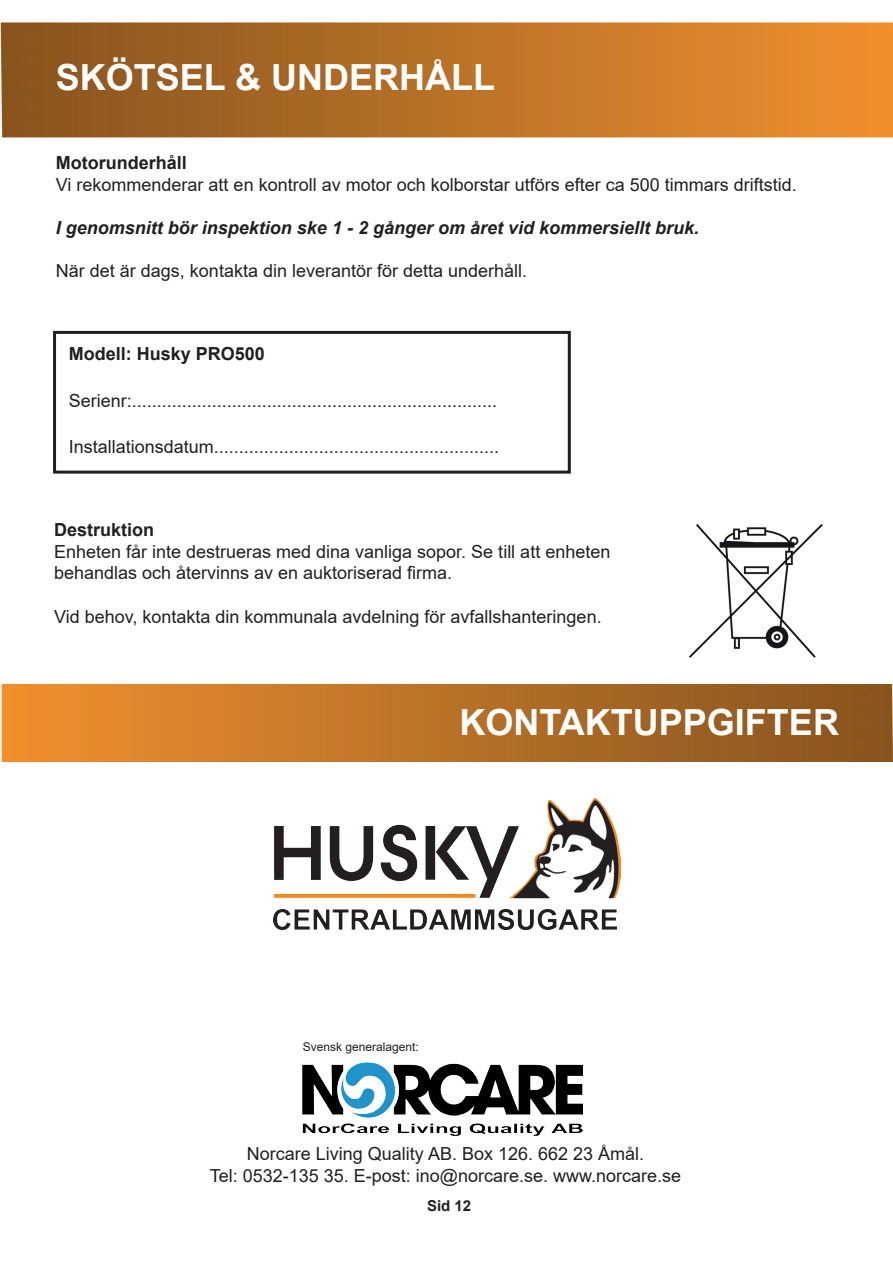
<style>
.page{position:relative;width:893px;height:1263px;background:#fff}
.page>*{position:absolute;margin:0;border:0;box-sizing:border-box;transform-origin:0 0}
.t1{font:700 36px "Arial";color:#fff}
.t2{font:18px/21.6px "Arial";color:#231f20}
.t3{font:italic 700 18px "Arial";color:#231f20}
.t4{font:700 18px "Arial";color:#231f20}
.t5{font:700 15px "Arial";color:#231f20}
.t6{font:12px "Arial";color:#231f20}
</style>
<div class="page">
<img style="left:690px;top:524px;width:133px;height:134px">
<img style="left:302px;top:1063px;width:281px;height:72px">
<img style="left:1px;top:22px;width:892px;height:116px">
<img style="left:274px;top:798px;width:346px;height:131px">
<img style="left:1px;top:685px;width:892px;height:76px">
<div style="left:53px;top:331px;width:518px;height:143px;border:3px solid #231f20"></div>
<h1 class="t1" style="left:56px;top:52px;width:441px">SKÖTSEL &amp; UNDERHÅLL</h1>
<p class="t4" style="left:56px;top:150px;width:133px">Motorunderhåll</p>
<p class="t2" style="left:56px;top:173px;width:742px">Vi rekommenderar att en kontroll av motor och kolborstar utförs efter ca 500 timmars driftstid.</p>
<p class="t3" style="left:56px;top:215px;width:645px">I genomsnitt bör inspektion ske 1 - 2 gånger om året vid kommersiellt bruk.</p>
<p class="t2" style="left:56px;top:260px;width:473px">När det är dags, kontakta din leverantör för detta underhåll.</p>
<p class="t4" style="left:69px;top:341px;width:198px">Modell: Husky PRO500</p>
<p class="t2" style="left:69px;top:389px;width:430px">Serienr:.........................................................................</p>
<p class="t2" style="left:69px;top:436px;width:432px">Installationsdatum.........................................................</p>
<p class="t4" style="left:54px;top:517px;width:102px">Destruktion</p>
<p class="t2" style="left:54px;top:540px;width:558px">Enheten får inte destrueras med dina vanliga sopor. Se till att enheten behandlas och återvinns av en auktoriserad firma.</p>
<p class="t2" style="left:54px;top:605px;width:549px">Vid behov, kontakta din kommunala avdelning för avfallshanteringen.</p>
<h1 class="t1" style="left:460px;top:697px;width:381px">KONTAKTUPPGIFTER</h1>
<p class="t6" style="left:303px;top:1038px;width:118px">Svensk generalagent:</p>
<p class="t2" style="left:210px;top:1143px;width:473px;text-align:center">Norcare Living Quality AB. Box 126. 662 23 Åmål.<br>Tel: 0532-135 35. E-post: ino@norcare.se. www.norcare.se</p>
<p class="t5" style="left:427px;top:1195px;width:46px">Sid 12</p>
</div>
